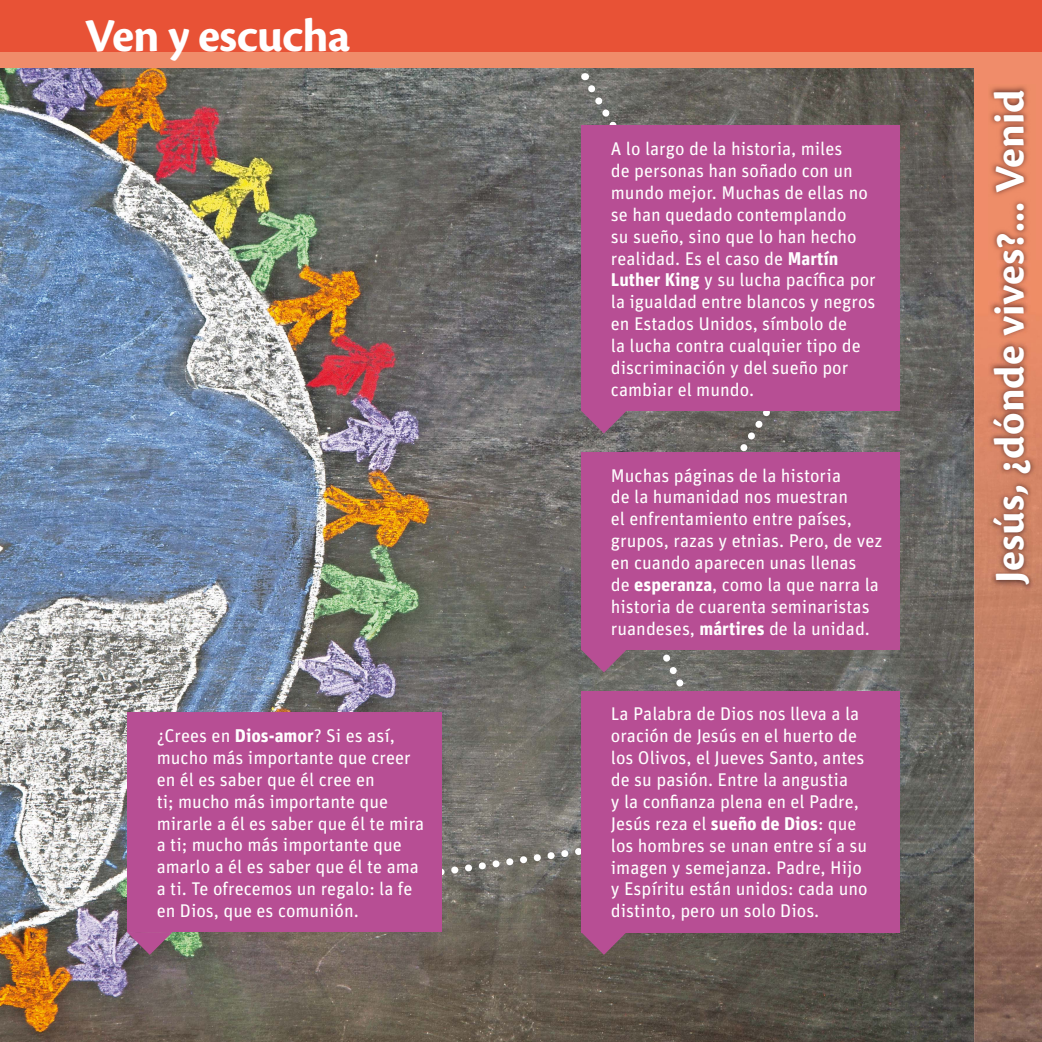
<style>
.page{position:relative;width:1042px;height:1042px;background:#fff}
.page>*{position:absolute;margin:0;border:0;box-sizing:border-box;transform-origin:0 0}
.t1{font:700 49px "Cronos Pro";letter-spacing:-.02em;color:#fff}
.t2{font:700 43.75px "Cronos Pro";color:#fff}
.t3{font:18.38px/21.9px "Unit Pro";color:#fff}
.s1{font-weight:700}
</style>
<div class="page">
<img style="left:0;top:68px;width:974px;height:974px">
<div style="left:0;top:39px;width:1042px;height:29px;background:#f08c6a"></div>
<div style="left:0;top:0;width:1042px;height:52px;background:#e85236"></div>
<img style="left:974px;top:260px;width:68px;height:782px">
<div style="left:974px;top:55px;width:68px;height:205px;background:#f08c6a"></div>
<img style="left:988px;top:86px;width:48px;height:504px">
<svg style="left:582px;top:79px;width:198px;height:47px;background:#6d6965"></svg>
<div style="left:127px;top:712px;width:314px;height:220px;background:#b74e94"></div>
<svg style="left:127px;top:932px;width:46px;height:23px"></svg>
<div style="left:581px;top:126px;width:318px;height:285px;background:#b74e94"></div>
<div style="left:581px;top:452px;width:318px;height:197px;background:#b74e94"></div>
<svg style="left:345px;top:397px;width:438px;height:495px"></svg>
<div style="left:581px;top:691px;width:318px;height:241px;background:#b74e94"></div>
<svg style="left:581px;top:932px;width:46px;height:23px"></svg>
<h1 class="t1" style="left:85px;top:17px;width:267px">Ven y escucha</h1>
<p class="t3" style="left:157px;top:726px;width:269px">¿Crees en <span class="s1">Dios-amor</span>? Si es así, mucho más importante que creer en él es saber que él cree en<br>ti; mucho más importante que mirarle a él es saber que él te mira a ti; mucho más importante que amarlo a él es saber que él te ama a ti. Te ofrecemos un regalo: la fe en Dios, que es comunión.</p>
<p class="t3" style="left:611px;top:139px;width:266px">A lo largo de la historia, miles<br>de personas han soñado con un mundo mejor. Muchas de ellas no se han quedado contemplando<br>su sueño, sino que lo han hecho realidad. Es el caso de <span class="s1">Martín<br>Luther King</span> y su lucha pacífica por la igualdad entre blancos y negros en Estados Unidos, símbolo de<br>la lucha contra cualquier tipo de discriminación y del sueño por cambiar el mundo.</p>
<p class="t3" style="left:611px;top:466px;width:273px">Muchas páginas de la historia<br>de la humanidad nos muestran<br>el enfrentamiento entre países, grupos, razas y etnias. Pero, de vez en cuando aparecen unas llenas<br>de <span class="s1">esperanza</span>, como la que narra la historia de cuarenta seminaristas ruandeses, <span class="s1">mártires</span> de la unidad.</p>
<p class="t3" style="left:611px;top:704px;width:258px">La Palabra de Dios nos lleva a la oración de Jesús en el huerto de los Olivos, el Jueves Santo, antes de su pasión. Entre la angustia<br>y la confianza plena en el Padre,<br>Jesús reza el <span class="s1">sueño de Dios</span>: que los hombres se unan entre sí a su imagen y semejanza. Padre, Hijo y Espíritu están unidos: cada uno distinto, pero un solo Dios.</p>
<h2 class="t2" style="left:993px;top:583px;width:495px;rotate:-90deg">Jesús, ¿dónde vives?... Venid</h2>
</div>
